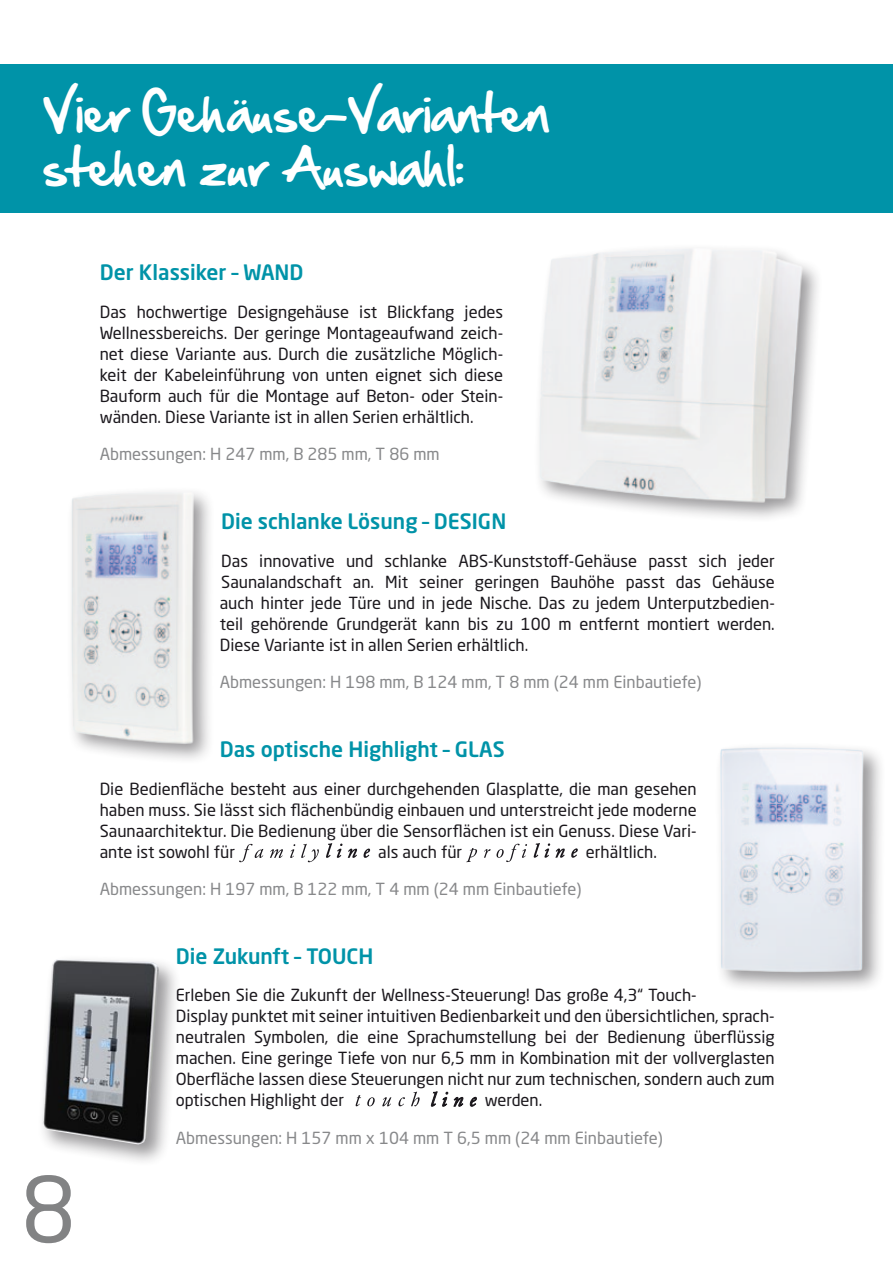
<style>
.page{position:relative;width:893px;height:1263px;background:#fff}
.page>*{position:absolute;margin:0;border:0;box-sizing:border-box;transform-origin:0 0}
.t1{font:90px "Neo Sans Std";color:#87888a}
.t2{font:45px/54px "Hand Of Sean";letter-spacing:-.02em;color:#fff}
.t3{font:500 21px "Neo Sans Std";color:#0093a8}
.t4{font:16.5px/21px "Neo Sans Std";color:#1a171c;text-align:justify}
.t5{font:16.5px "Neo Sans Std";color:#87888a}
</style>
<div class="page">
<div style="left:0;top:64px;width:893px;height:149px;background:#0093a8"></div>
<div style="left:534px;top:243px;width:290px;height:281px;background:#1a171c;opacity:.45"></div>
<img style="left:534px;top:245px;width:290px;height:261px">
<img style="left:71px;top:492px;width:138px;height:267px">
<div style="left:714px;top:742px;width:172px;height:252px;background:#1a171c;opacity:.45"></div>
<img style="left:714px;top:742px;width:160px;height:244px">
<div style="left:38px;top:954px;width:144px;height:213px;background:#1a171c;opacity:.45"></div>
<img style="left:42px;top:959px;width:117px;height:185px">
<svg style="left:364px;top:848px;width:6px;height:10px"></svg>
<svg style="left:326px;top:843px;width:16px;height:15px"></svg>
<svg style="left:348px;top:848px;width:9px;height:10px"></svg>
<svg style="left:239px;top:844px;width:80px;height:18px"></svg>
<svg style="left:534px;top:843px;width:31px;height:15px"></svg>
<svg style="left:571px;top:848px;width:7px;height:10px"></svg>
<svg style="left:466px;top:844px;width:61px;height:18px"></svg>
<svg style="left:356px;top:1095px;width:5px;height:11px"></svg>
<svg style="left:367px;top:1097px;width:8px;height:9px"></svg>
<svg style="left:382px;top:1097px;width:9px;height:9px"></svg>
<svg style="left:398px;top:1097px;width:7px;height:9px"></svg>
<svg style="left:411px;top:1091px;width:9px;height:15px"></svg>
<svg style="left:430px;top:1091px;width:47px;height:16px"></svg>
<svg style="left:26px;top:1175px;width:45px;height:68px"></svg>
<h2 class="t2" style="left:43px;top:86px;width:509px">Vier Gehäuse-Varianten stehen zur Auswahl:</h2>
<p class="t3" style="left:100px;top:259px;width:205px">Der Klassiker – Wand</p>
<p class="t4" style="left:100px;top:301px;width:405px">Das hochwertige Designgehäuse ist Blickfang jedes Wellnessbereichs. Der geringe Montageaufwand zeich&shy;net diese Variante aus. Durch die zusätzliche Möglich&shy;keit der Kabeleinführung von unten eignet sich diese Bauform auch für die Montage auf Beton- oder Stein&shy;wänden. Diese Variante ist in allen Serien erhältlich.</p>
<p class="t5" style="left:100px;top:444px;width:341px">Abmessungen: H 247 mm, B 285 mm, T 86 mm</p>
<p class="t3" style="left:221px;top:508px;width:286px">Die schlanke Lösung – Design</p>
<p class="t4" style="left:220px;top:550px;width:557px">Das innovative und schlanke ABS-Kunststoff-Gehäuse passt sich jeder Saunalandschaft an. Mit seiner geringen Bauhöhe passt das Gehäuse auch hinter jede Türe und in jede Nische. Das zu jedem Unterputzbedien&shy;teil gehörende Grundgerät kann bis zu 100 m entfernt montiert werden.<br>Diese Variante ist in allen Serien erhältlich.</p>
<p class="t5" style="left:220px;top:672px;width:483px">Abmessungen: H 198 mm, B 124 mm, T 8 mm (24 mm Einbautiefe)</p>
<p class="t3" style="left:220px;top:736px;width:284px">Das optische Highlight – Glas</p>
<p class="t4" style="left:100px;top:778px;width:598px">Die Bedienfläche besteht aus einer durchgehenden Glasplatte, die man gesehen haben muss. Sie lässt sich flächenbündig einbauen und unterstreicht jede moderne Saunaarchitektur. Die Bedienung über die Sensorflächen ist ein Genuss. Diese Vari&shy;ante ist sowohl für</p>
<p class="t4" style="left:378px;top:841px;width:85px">als auch für</p>
<p class="t4" style="left:586px;top:841px;width:73px">erhältlich.</p>
<p class="t5" style="left:100px;top:879px;width:483px">Abmessungen: H 197 mm, B 122 mm, T 4 mm (24 mm Einbautiefe)</p>
<h1 class="t1" style="left:21px;top:1154px;width:56px">8</h1>
<p class="t3" style="left:176px;top:943px;width:199px">Die Zukunft – Touch</p>
<p class="t4" style="left:176px;top:985px;width:600px;text-align:left">Erleben Sie die Zukunft der Wellness-Steuerung! Das große 4,3“ Touch-<br>Display punktet mit seiner intuitiven Bedienbarkeit und den übersichtlichen, sprach&shy;neutralen Symbolen, die eine Sprachumstellung bei der Bedienung überflüssig machen. Eine geringe Tiefe von nur 6,5 mm in Kombination mit der vollverglasten Oberfläche lassen diese Steuerungen nicht nur zum technischen, sondern auch zum optischen Highlight der</p>
<p class="t4" style="left:485px;top:1090px;width:59px">werden.</p>
<p class="t5" style="left:176px;top:1128px;width:488px">Abmessungen: H 157 mm x 104 mm T 6,5 mm (24 mm Einbautiefe)</p>
</div>
